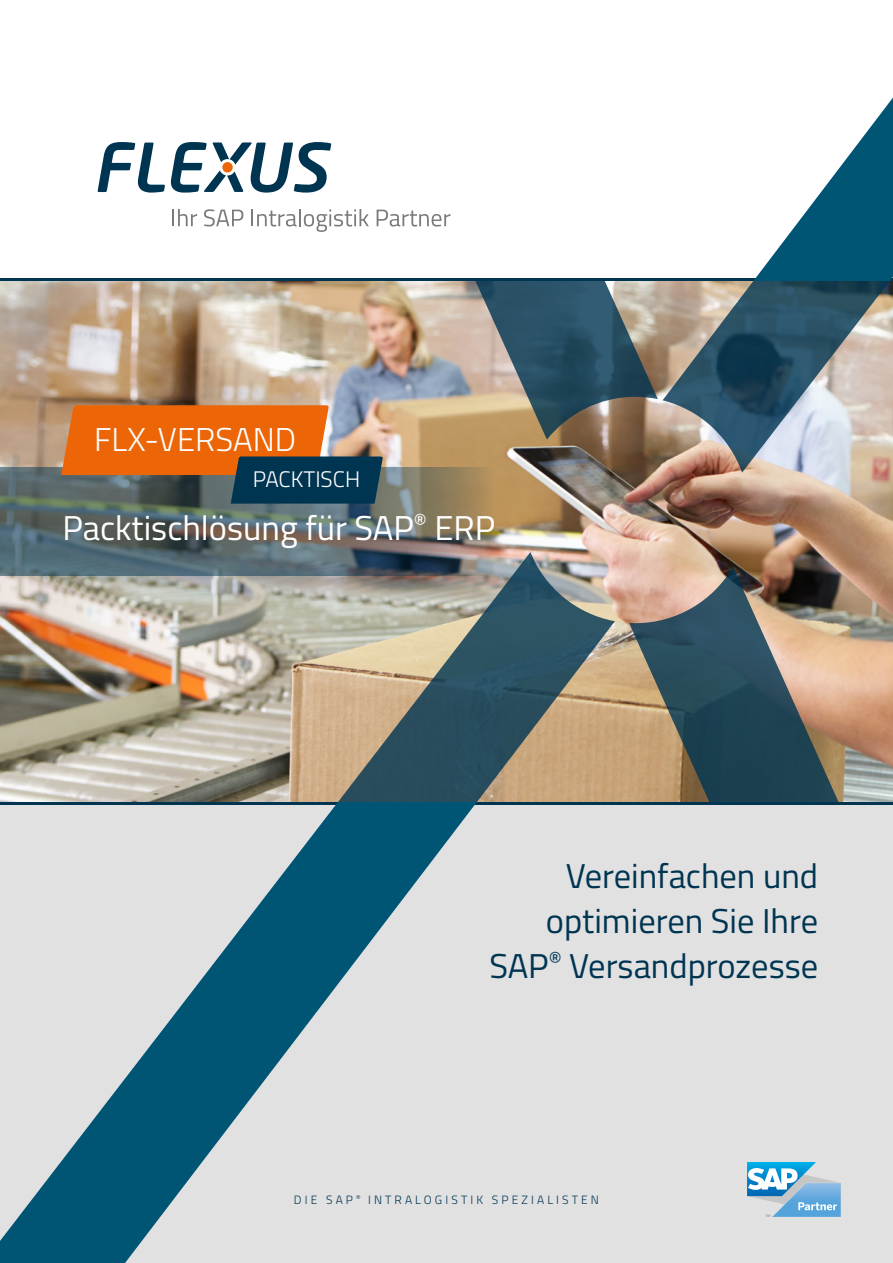
<style>
.page{position:relative;width:893px;height:1263px;background:#fff}
.page>*{position:absolute;margin:0;border:0;box-sizing:border-box;transform-origin:0 0}
.t1{font:34.5px/45px "Titillium Web";color:#003552;text-align:right}
.t2{font:34.5px "Titillium Web";color:#fff}
.t3{font:300 33px "Titillium Web";color:#fff}
.t4{font:300 22.5px "Titillium Web";color:#fff}
.t5{font:300 12px "Titillium Web";letter-spacing:.26em;color:#003552}
</style>
<div class="page">
<div style="left:0;top:278px;width:893px;height:985px;background:#e1e1e2"></div>
<svg style="left:747px;top:1162px;width:94px;height:55px"></svg>
<svg style="left:98px;top:142px;width:233px;height:51px"></svg>
<svg style="left:172px;top:209px;width:25px;height:17px"></svg>
<svg style="left:204px;top:209px;width:39px;height:17px"></svg>
<svg style="left:252px;top:209px;width:117px;height:23px"></svg>
<svg style="left:377px;top:210px;width:73px;height:16px"></svg>
<img style="left:0;top:278px;width:893px;height:527px">
<svg style="left:0;top:803px;width:629px;height:460px"></svg>
<svg style="left:623px;top:97px;width:270px;height:183px"></svg>
<img style="left:0;top:468px;width:574px;height:108px">
<svg style="left:61px;top:405px;width:322px;height:99px;background:#9b6236"></svg>
<p class="t3" style="left:94px;top:415px;width:203px">FLX-VERSAND</p>
<p class="t4" style="left:253px;top:463px;width:109px">PACKTISCH</p>
<p class="t2" style="left:63px;top:502px;width:434px">Packtischlösung für SAP<sup>®</sup> ERP</p>
<p class="t1" style="left:489px;top:851px;width:330px">Vereinfachen und optimieren Sie Ihre<br>SAP<sup>®</sup> Versandprozesse</p>
<p class="t5" style="left:294px;top:1191px;width:307px">DIE SAP <sup>®</sup> INTRALOGISTIK SPEZIALISTEN</p>
</div>
